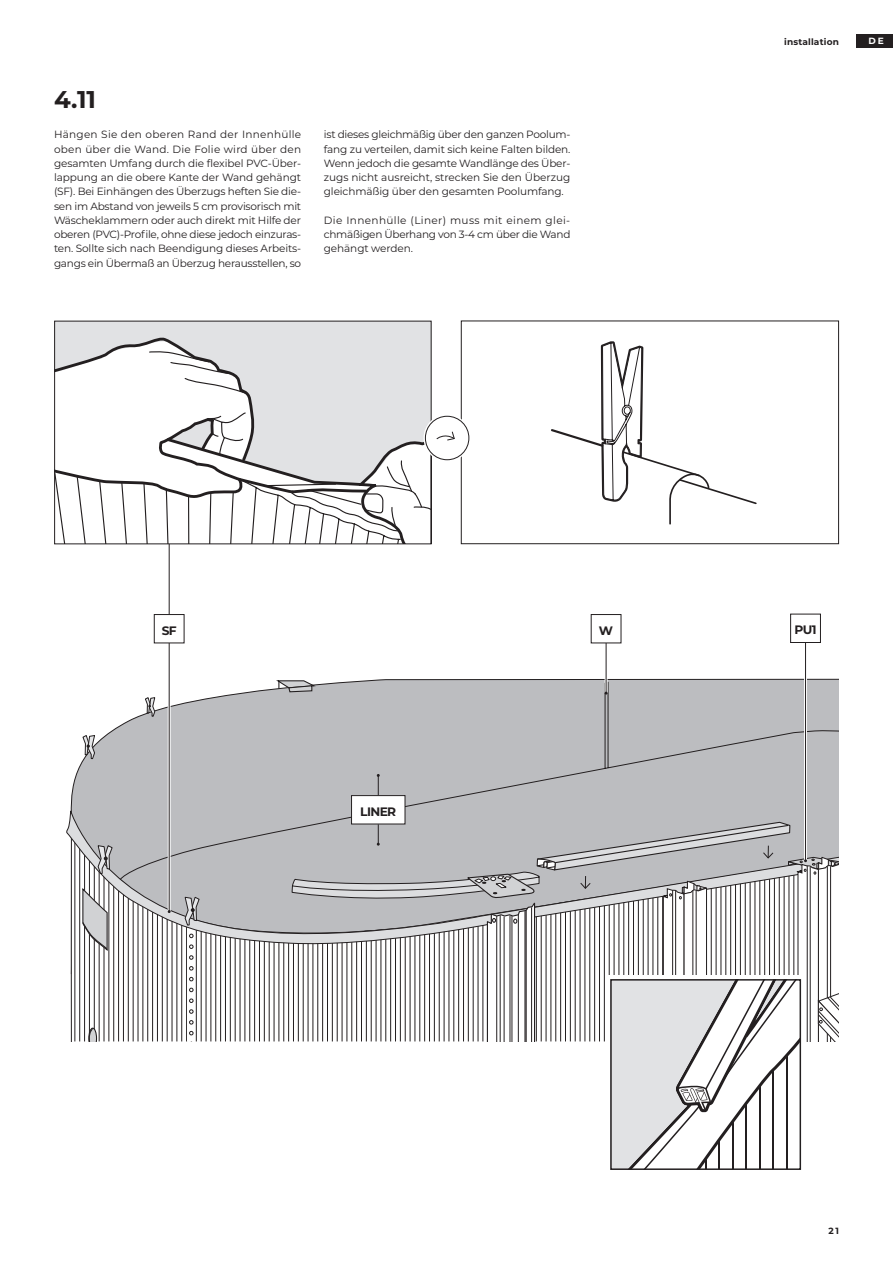
<style>
.page{position:relative;width:893px;height:1263px;background:#fff}
.page>*{position:absolute;margin:0;border:0;box-sizing:border-box;transform-origin:0 0}
.t1{font:700 24.15px "Montserrat";color:#231f20}
.t2{font:700 12.15px "Montserrat";letter-spacing:-.05em;color:#231f20}
.t3{font:10.5px/14.2px "Montserrat";letter-spacing:-.025em;color:#231f20;text-align:justify}
.t4{font:700 9px "Montserrat";letter-spacing:.02em;color:#231f20}
.t5{font:700 9px "Montserrat";color:#fff}
</style>
<div class="page">
<div style="left:857px;top:34px;width:36px;height:13px;background:#231f20"></div>
<svg style="left:70px;top:951px;width:220px;height:90px"></svg>
<svg style="left:70px;top:678px;width:769px;height:132px"></svg>
<div style="left:119px;top:681px;width:720px;height:129px;background:#bcbdc0"></div>
<svg style="left:82px;top:734px;width:14px;height:26px"></svg>
<svg style="left:145px;top:697px;width:11px;height:20px"></svg>
<svg style="left:276px;top:679px;width:42px;height:14px"></svg>
<svg style="left:66px;top:810px;width:773px;height:141px;background:#bfc0c2"></svg>
<svg style="left:184px;top:896px;width:16px;height:30px"></svg>
<svg style="left:97px;top:844px;width:16px;height:31px"></svg>
<svg style="left:88px;top:1027px;width:9px;height:14px"></svg>
<svg style="left:82px;top:888px;width:26px;height:63px"></svg>
<div style="left:352px;top:795px;width:53px;height:29px;background:#fff"></div>
<div style="left:351px;top:795px;width:54px;height:29px;border:1px solid #231f20"></div>
<svg style="left:377px;top:774px;width:3px;height:21px"></svg>
<div style="left:154px;top:614px;width:30px;height:29px;border:1px solid #231f20"></div>
<div style="left:790px;top:614px;width:31px;height:29px;border:1px solid #231f20"></div>
<hr style="left:168px;top:648px;width:3px;height:263px;background:#fff">
<hr style="left:804px;top:647px;width:3px;height:213px;background:#fff">
<hr style="left:169px;top:643px;width:1px;height:268px;background:#231f20">
<hr style="left:805px;top:643px;width:1px;height:218px;background:#231f20">
<svg style="left:291px;top:821px;width:548px;height:348px"></svg>
<div style="left:610px;top:979px;width:191px;height:191px;border:2px solid #231f20"></div>
<div style="left:56px;top:323px;width:373px;height:14px;background:#e1e2e4"></div>
<hr style="left:169px;top:544px;width:1px;height:70px;background:#231f20">
<svg style="left:551px;top:341px;width:206px;height:184px"></svg>
<div style="left:461px;top:321px;width:378px;height:223px;border:1px solid #231f20"></div>
<svg style="left:423px;top:414px;width:48px;height:48px"></svg>
<div style="left:425px;top:416px;width:44px;height:44px;background:#fff;border-radius:50%"></div>
<div style="left:425px;top:416px;width:44px;height:44px;border:1px solid #231f20;border-radius:50%"></div>
<svg style="left:55px;top:337px;width:400px;height:207px"></svg>
<hr style="left:605px;top:648px;width:3px;height:45px;background:#fff">
<hr style="left:606px;top:643px;width:1px;height:50px;background:#231f20">
<h1 class="t1" style="left:54px;top:82px;width:44px">4.11</h1>
<p class="t3" style="left:54px;top:127px;width:249px">Hängen Sie den oberen Rand der Innenhülle oben über die Wand. Die Folie wird über den gesamten Umfang durch die flexibel PVC-Über&shy;lappung an die obere Kante der Wand gehängt (SF). Bei Einhängen des Überzugs heften Sie die&shy;sen im Abstand von jeweils 5 cm provisorisch mit Wäscheklammern oder auch direkt mit Hilfe der oberen (PVC)-Profile, ohne diese jedoch einzuras&shy;ten. Sollte sich nach Beendigung dieses Arbeits&shy;gangs ein Übermaß an Überzug herausstellen, so</p>
<p class="t3" style="left:324px;top:127px;width:248px">ist dieses gleichmäßig über den ganzen Poolum&shy;fang zu verteilen, damit sich keine Falten bilden.<br>Wenn jedoch die gesamte Wandlänge des Über&shy;zugs nicht ausreicht, strecken Sie den Überzug gleichmäßig über den gesamten Poolumfang.</p>
<p class="t3" style="left:324px;top:213px;width:248px">Die Innenhülle (Liner) muss mit einem glei&shy;chmäßigen Überhang von 3-4 cm über die Wand gehängt werden.</p>
<p class="t4" style="left:784px;top:36px;width:56px">installation</p>
<p class="t5" style="left:868px;top:34px;width:17px">DE</p>
<p class="t2" style="left:162px;top:622px;width:16px">SF</p>
<p class="t2" style="left:599px;top:622px;width:16px">W</p>
<p class="t2" style="left:794px;top:621px;width:23px">PU1</p>
<p class="t2" style="left:360px;top:803px;width:38px">LINER</p>
<p class="t4" style="left:828px;top:1224px;width:12px">21</p>
</div>
